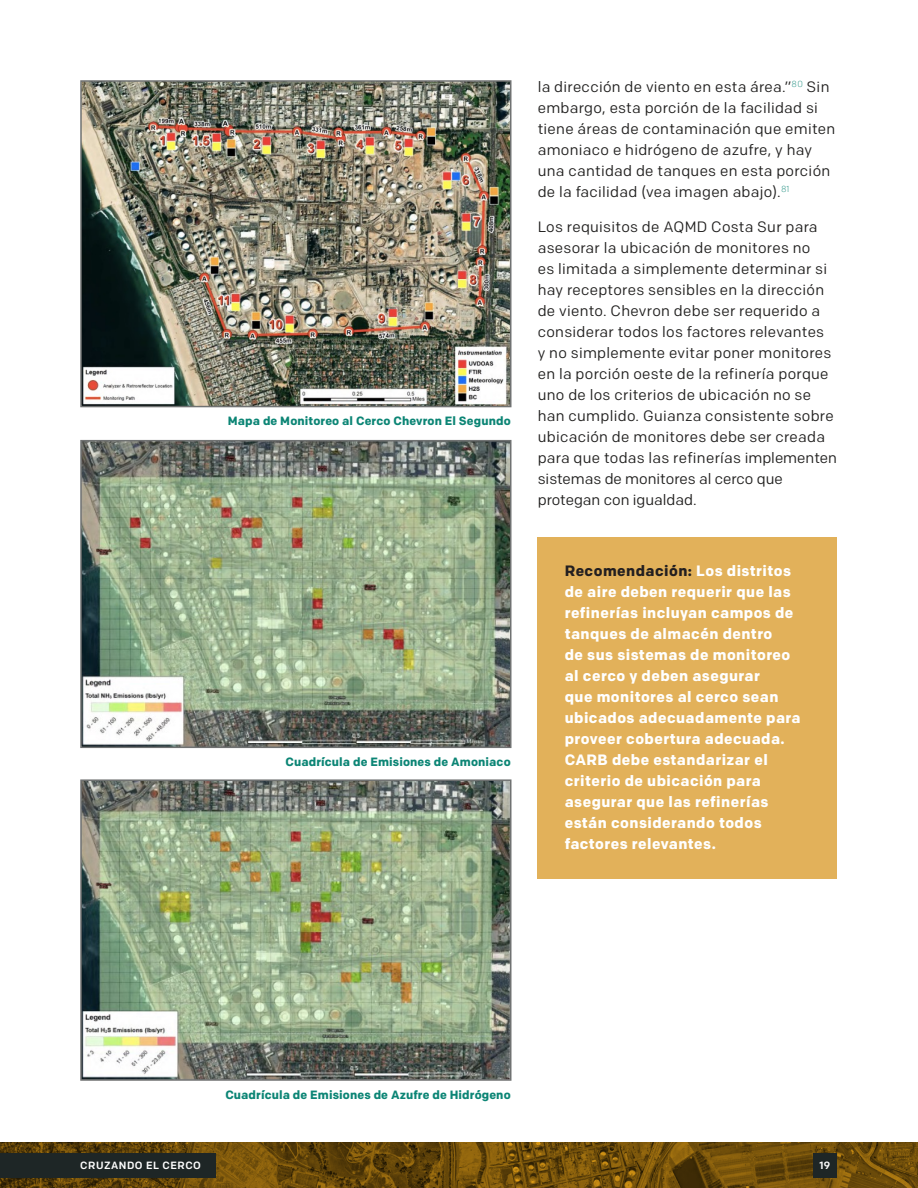
<style>
.page{position:relative;width:918px;height:1188px;background:#fff}
.page>*{position:absolute;margin:0;border:0;box-sizing:border-box;transform-origin:0 0}
.Body{font:15px/21px "Colfax";letter-spacing:.02em;color:#201f1e}
.Recommendation_Body{font:700 15px/21px "Colfax";letter-spacing:.03em;color:#fff}
.t1{font:700 12px "Colfax";letter-spacing:.01em;color:#0c8575}
.t2{font:500 10.5px "Colfax";letter-spacing:.05em;color:#fff}
.s1{color:#231f20}
</style>
<div class="page">
<svg style="left:0;top:1143px;width:918px;height:45px;background:#6c4c09"></svg>
<div style="left:0;top:1153px;width:216px;height:25px;background:#1e2626"></div>
<div style="left:813px;top:1153px;width:24px;height:25px;background:#1e2626"></div>
<div style="left:538px;top:538px;width:299px;height:341px;background:#e2b15a"></div>
<img style="left:83px;top:83px;width:426px;height:321px">
<div style="left:80px;top:80px;width:432px;height:327px;border:2px solid #707272"></div>
<img style="left:83px;top:443px;width:426px;height:302px">
<div style="left:80px;top:440px;width:432px;height:308px;border:2px solid #707272"></div>
<img style="left:83px;top:782px;width:426px;height:296px">
<div style="left:80px;top:779px;width:432px;height:302px;border:2px solid #707272"></div>
<p class="t1" style="left:228px;top:414px;width:284px">Mapa de Monitoreo al Cerco Chevron El Segundo</p>
<p class="t1" style="left:285px;top:755px;width:227px">Cuadrícula de Emisiones de Amoniaco</p>
<p class="Body" style="left:538px;top:76px;width:299px">la dirección de viento en esta área.”<sup>80</sup> Sin embargo, esta porción de la facilidad si tiene áreas de contaminación que emiten amoniaco e hidrógeno de azufre, y hay una cantidad de tanques en esta porción de la facilidad (vea imagen abajo).<sup>81</sup></p>
<p class="Body" style="left:538px;top:216px;width:301px">Los requisitos de AQMD Costa Sur para asesorar la ubicación de monitores no<br>es limitada a simplemente determinar si hay receptores sensibles en la dirección de viento. Chevron debe ser requerido a considerar todos los factores relevantes<br>y no simplemente evitar poner monitores en la porción oeste de la refinería porque uno de los criterios de ubicación no se han cumplido. Guianza consistente sobre ubicación de monitores debe ser creada para que todas las refinerías implementen sistemas de monitores al cerco que protegan con igualdad.</p>
<p class="Recommendation_Body" style="left:565px;top:560px;width:237px"><span class="s1">Recomendación:</span> Los distritos de aire deben requerir que las refinerías incluyan campos de tanques de almacén dentro<br>de sus sistemas de monitoreo al cerco y deben asegurar<br>que monitores al cerco sean ubicados adecuadamente para proveer cobertura adecuada.<br>CARB debe estandarizar el criterio de ubicación para asegurar que las refinerías están considerando todos factores relevantes.</p>
<p class="t1" style="left:225px;top:1088px;width:287px">Cuadrícula de Emisiones de Azufre de Hidrógeno</p>
<p class="t2" style="left:80px;top:1159px;width:122px">CRUZANDO EL CERCO</p>
<p class="t2" style="left:820px;top:1159px;width:12px">19</p>
</div>
